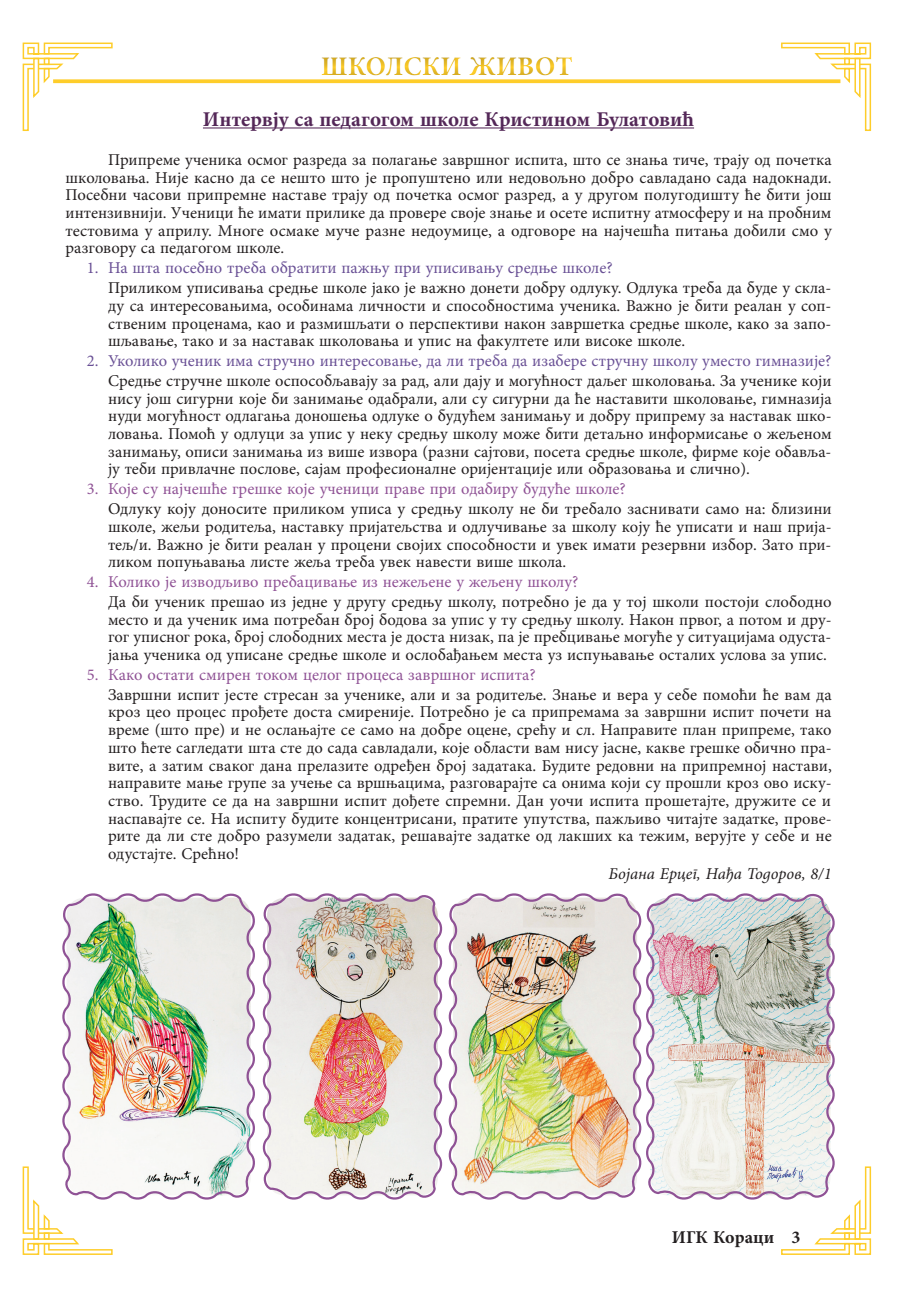
<style>
.page{position:relative;width:915px;height:1306px;background:#fff}
.page>*{position:absolute;margin:0;border:0;box-sizing:border-box;transform-origin:0 0}
.t1{font:700 27px "Minion Pro";color:#fecd2a}
.t2{font:700 21px "Minion Pro";letter-spacing:-.005em;color:#542858}
.t3{font:700 18px "Minion Pro";color:#231f20}
.t4{font:16.5px/17.7px "Minion Pro";color:#231f20;text-align:justify}
.t5{font:16.5px "Minion Pro";color:#8f5295}
.t6{font:16.5px "Minion Pro";color:#695095}
.t7{font:italic 16.5px "Minion Pro";color:#231f20}
</style>
<div class="page">
<svg style="left:22px;top:1166px;width:91px;height:89px"></svg>
<svg style="left:781px;top:1166px;width:90px;height:89px"></svg>
<svg style="left:22px;top:42px;width:91px;height:89px"></svg>
<svg style="left:780px;top:42px;width:91px;height:89px"></svg>
<svg style="left:53px;top:79px;width:787px;height:4px;background:#fed13d"></svg>
<div style="left:308px;top:48px;width:279px;height:40px;background:#231f20;opacity:.5"></div>
<hr style="left:203px;top:127px;width:490px;height:1px;background:#542858">
<img style="left:262px;top:893px;width:181px;height:307px">
<img style="left:448px;top:893px;width:194px;height:307px">
<img style="left:59px;top:893px;width:196px;height:309px">
<img style="left:646px;top:893px;width:191px;height:309px">
<h1 class="t1" style="left:321px;top:48px;width:253px">ШКОЛСКИ ЖИВОТ</h1>
<p class="t2" style="left:203px;top:104px;width:492px">Интервју са педагогом школе Кристином Булатовић</p>
<p class="t4" style="left:65px;top:151px;width:767px;text-indent:43px">Припреме ученика осмог разреда за полагање завршног испита, што се знања тиче, трају од почетка школовања. Није касно да се нешто што је пропуштено или недовољно добро савладано сада надокнади.<br>Посебни часови припремне наставе трају од почетка осмог разред, а у другом полугодишту ће бити још интензивнији. Ученици ће имати прилике да провере своје знање и осете испитну атмосферу и на пробним тестовима у априлу. Многе осмаке муче разне недоумице, а одговоре на најчешћа питања добили смо у разговору са педагогом школе.</p>
<p class="t6" style="left:87px;top:257px;width:527px">1. На шта посебно треба обратити пажњу при уписивању средње школе?</p>
<p class="t4" style="left:108px;top:279px;width:724px">Приликом уписивања средње школе јако је важно донети добру одлуку. Одлука треба да буде у скла&shy;ду са интересовањима, особинама личности и способностима ученика. Важно је бити реалан у соп&shy;ственим проценама, као и размишљати о перспективи након завршетка средње школе, како за запо&shy;шљавање, тако и за наставак школовања и упис на факултете или високе школе.</p>
<p class="t6" style="left:87px;top:350px;width:746px">2. Уколико ученик има стручно интересовање, да ли треба да изабере стручну школу уместо гимназије?</p>
<p class="t4" style="left:108px;top:372px;width:724px">Средње стручне школе оспособљавају за рад, али дају и могућност даљег школовања. За ученике који нису још сигурни које би занимање одабрали, али су сигурни да ће наставити школовање, гимназија нуди могућност одлагања доношења одлуке о будућем занимању и добру припрему за наставак шко&shy;ловања. Помоћ у одлуци за упис у неку средњу школу може бити детаљно информисање о жељеном занимању, описи занимања из више извора (разни сајтови, посета средње школе, фирме које обавља&shy;ју теби привлачне послове, сајам професионалне оријентације или образовања и слично).</p>
<p class="t5" style="left:87px;top:478px;width:540px">3. Које су најчешће грешке које ученици праве при одабиру будуће школе?</p>
<p class="t4" style="left:108px;top:500px;width:725px">Одлуку коју доносите приликом уписа у средњу школу не би требало заснивати само на: близини школе, жељи родитеља, наставку пријатељства и одлучивање за школу коју ће уписати и наш прија&shy;тељ/и. Важно је бити реалан у процени својих способности и увек имати резервни избор. Зато при&shy;ликом попуњавања листе жеља треба увек навести више школа.</p>
<p class="t5" style="left:87px;top:570px;width:493px">4. Колико је изводљиво пребацивање из нежељене у жељену школу?</p>
<p class="t4" style="left:108px;top:593px;width:725px">Да би ученик прешао из једне у другу средњу школу, потребно је да у тој школи постоји слободно место и да ученик има потребан број бодова за упис у ту средњу школу. Након првог, а потом и дру&shy;гог уписног рока, број слободних места је доста низак, па је пребцивање могуће у ситуацијама одуста&shy;јања ученика од уписане средње школе и ослобађањем места уз испуњавање осталих услова за упис.</p>
<p class="t5" style="left:87px;top:663px;width:450px">5. Како остати смирен током целог процеса завршног испита?</p>
<p class="t4" style="left:108px;top:685px;width:725px">Завршни испит јесте стресан за ученике, али и за родитеље. Знање и вера у себе помоћи ће вам да кроз цео процес прођете доста смиреније. Потребно је са припремама за завршни испит почети на време (што пре) и не ослањајте се само на добре оцене, срећу и сл. Направите план припреме, тако што ћете сагледати шта сте до сада савладали, које области вам нису јасне, какве грешке обично пра&shy;вите, а затим сваког дана прелазите одређен број задатака. Будите редовни на припремној настави, направите мање групе за учење са вршњацима, разговарајте са онима који су прошли кроз ово иску&shy;ство. Трудите се да на завршни испит дођете спремни. Дан уочи испита прошетајте, дружите се и наспавајте се. На испиту будите концентрисани, пратите упутства, пажљиво читајте задатке, прове&shy;рите да ли сте добро разумели задатак, решавајте задатке од лакших ка тежим, верујте у себе и не одустајте. Срећно!</p>
<p class="t7" style="left:608px;top:862px;width:224px">Бојана Ерцег, Нађа Тодоров, 8/1</p>
<p class="t3" style="left:671px;top:1224px;width:130px">ИГК Кораци 3</p>
</div>
